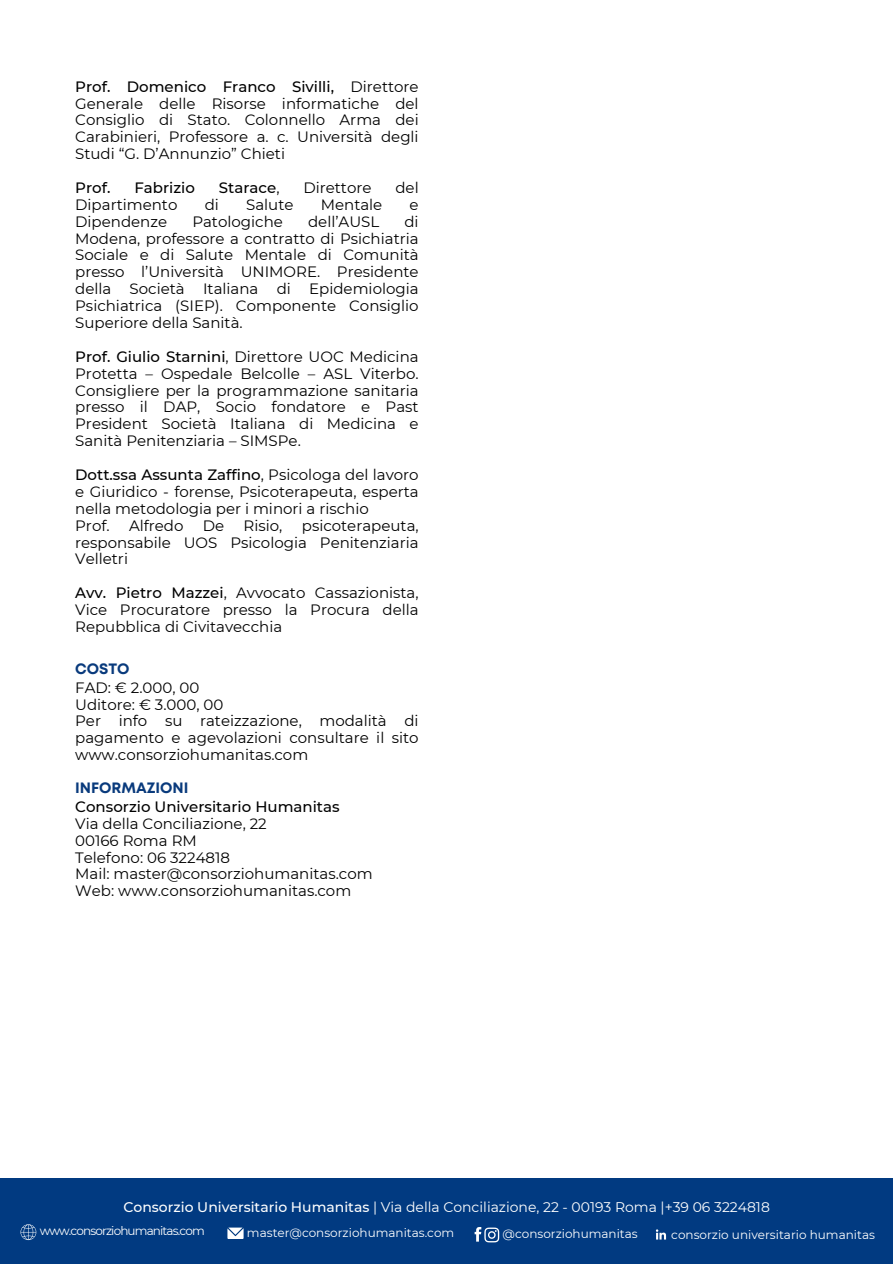
<style>
.page{position:relative;width:893px;height:1264px;background:#fff}
.page>*{position:absolute;margin:0;border:0;box-sizing:border-box;transform-origin:0 0}
.t1{font:15px/16.8px "Montserrat";color:#000;text-align:justify}
.t2{font:500 15px "Montserrat";color:#000}
.t3{font:700 15px "Mont";color:#093a7c}
.t4{font:13.95px "Montserrat";color:#fff}
.t5{font:12px "Montserrat";color:#fff}
.t6{font:12px "Montserrat";letter-spacing:-.07em;color:#fff}
.s1{font-weight:500}
.s2{font-weight:400}
</style>
<div class="page">
<div style="left:0;top:1178px;width:892px;height:85px;background:#013a81"></div>
<svg style="left:21px;top:1224px;width:15px;height:15px"></svg>
<svg style="left:654px;top:1227px;width:14px;height:14px"></svg>
<svg style="left:655px;top:1229px;width:11px;height:10px"></svg>
<svg style="left:227px;top:1227px;width:16px;height:11px"></svg>
<svg style="left:474px;top:1227px;width:25px;height:15px"></svg>
<p class="t1" style="left:75px;top:78px;width:345px"><span class="s1">Prof. Domenico Franco Sivilli,</span> Direttore Generale delle Risorse informatiche del Consiglio di Stato. Colonnello Arma dei Carabinieri, Professore a. c. Università degli Studi “G. D’Annunzio” Chieti</p>
<p class="t2" style="left:75px;top:178px;width:37px">Prof.</p>
<p class="t2" style="left:134px;top:178px;width:62px">Fabrizio</p>
<p class="t2" style="left:219px;top:178px;width:62px">Starace<span class="s2">,</span></p>
<p class="t1" style="left:303px;top:179px;width:70px">Direttore</p>
<p class="t1" style="left:395px;top:179px;width:25px">del</p>
<p class="t1" style="left:75px;top:196px;width:104px">Dipartimento</p>
<p class="t1" style="left:205px;top:196px;width:16px">di</p>
<p class="t1" style="left:246px;top:196px;width:49px">Salute</p>
<p class="t1" style="left:321px;top:196px;width:63px">Mentale</p>
<p class="t1" style="left:409px;top:196px;width:11px">e</p>
<p class="t1" style="left:75px;top:213px;width:93px">Dipendenze</p>
<p class="t1" style="left:192px;top:213px;width:92px">Patologiche</p>
<p class="t1" style="left:308px;top:213px;width:73px">dell’AUSL</p>
<p class="t1" style="left:75px;top:213px;width:345px;text-indent:329px">di Modena, professore a contratto di Psichiatria Sociale e di Salute Mentale di Comunità presso l’Università UNIMORE. Presidente della Società Italiana di Epidemiologia Psichiatrica (SIEP). Componente Consiglio Superiore della Sanità.</p>
<p class="t1" style="left:75px;top:348px;width:345px"><span class="s1">Prof. Giulio Starnini</span>, Direttore UOC Medicina Protetta – Ospedale Belcolle – ASL Viterbo.<br>Consigliere per la programmazione sanitaria presso il DAP, Socio fondatore e Past President Società Italiana di Medicina e Sanità Penitenziaria – SIMSPe.</p>
<p class="t1" style="left:75px;top:466px;width:345px"><span class="s1">Dott.ssa Assunta Zaffino</span>, Psicologa del lavoro e Giuridico - forense, Psicoterapeuta, esperta nella metodologia per i minori a rischio</p>
<p class="t1" style="left:75px;top:517px;width:36px">Prof.</p>
<p class="t1" style="left:129px;top:517px;width:56px">Alfredo</p>
<p class="t1" style="left:203px;top:517px;width:23px">De</p>
<p class="t1" style="left:244px;top:517px;width:40px">Risio,</p>
<p class="t1" style="left:75px;top:517px;width:345px;text-indent:226px">psicoterapeuta, responsabile UOS Psicologia Penitenziaria Velletri</p>
<p class="t1" style="left:75px;top:584px;width:345px"><span class="s1">Avv. Pietro Mazzei</span>, Avvocato Cassazionista, Vice Procuratore presso la Procura della Repubblica di Civitavecchia</p>
<p class="t3" style="left:75px;top:663px;width:56px">COSTO</p>
<p class="t1" style="left:75px;top:679px;width:126px">FAD: € 2.000, 00</p>
<p class="t1" style="left:75px;top:695px;width:150px">Uditore: € 3.000, 00</p>
<p class="t1" style="left:75px;top:712px;width:345px">Per info su rateizzazione, modalità di pagamento e agevolazioni consultare il sito www.consorziohumanitas.com</p>
<p class="t3" style="left:75px;top:782px;width:115px">INFORMAZIONI</p>
<p class="t2" style="left:75px;top:797px;width:266px">Consorzio Universitario Humanitas</p>
<p class="t1" style="left:75px;top:815px;width:193px">Via della Conciliazione, 22</p>
<p class="t1" style="left:75px;top:831px;width:123px">00166 Roma RM</p>
<p class="t1" style="left:75px;top:848px;width:156px">Telefono: 06 3224818</p>
<p class="t1" style="left:75px;top:865px;width:299px">Mail: master@consorziohumanitas.com</p>
<p class="t1" style="left:75px;top:882px;width:277px">Web: www.consorziohumanitas.com</p>
<p class="t4" style="left:123px;top:1198px;width:647px"><span class="s1">Consorzio Universitario Humanitas</span> | Via della Conciliazione, 22 - 00193 Roma |+39 06 3224818</p>
<p class="t6" style="left:40px;top:1223px;width:167px">www.consorziohumanitas.com</p>
<p class="t5" style="left:247px;top:1225px;width:209px">master@consorziohumanitas.com</p>
<p class="t5" style="left:502px;top:1226px;width:137px">@consorziohumanitas</p>
<p class="t5" style="left:671px;top:1226px;width:205px">consorzio universitario humanitas</p>
</div>
